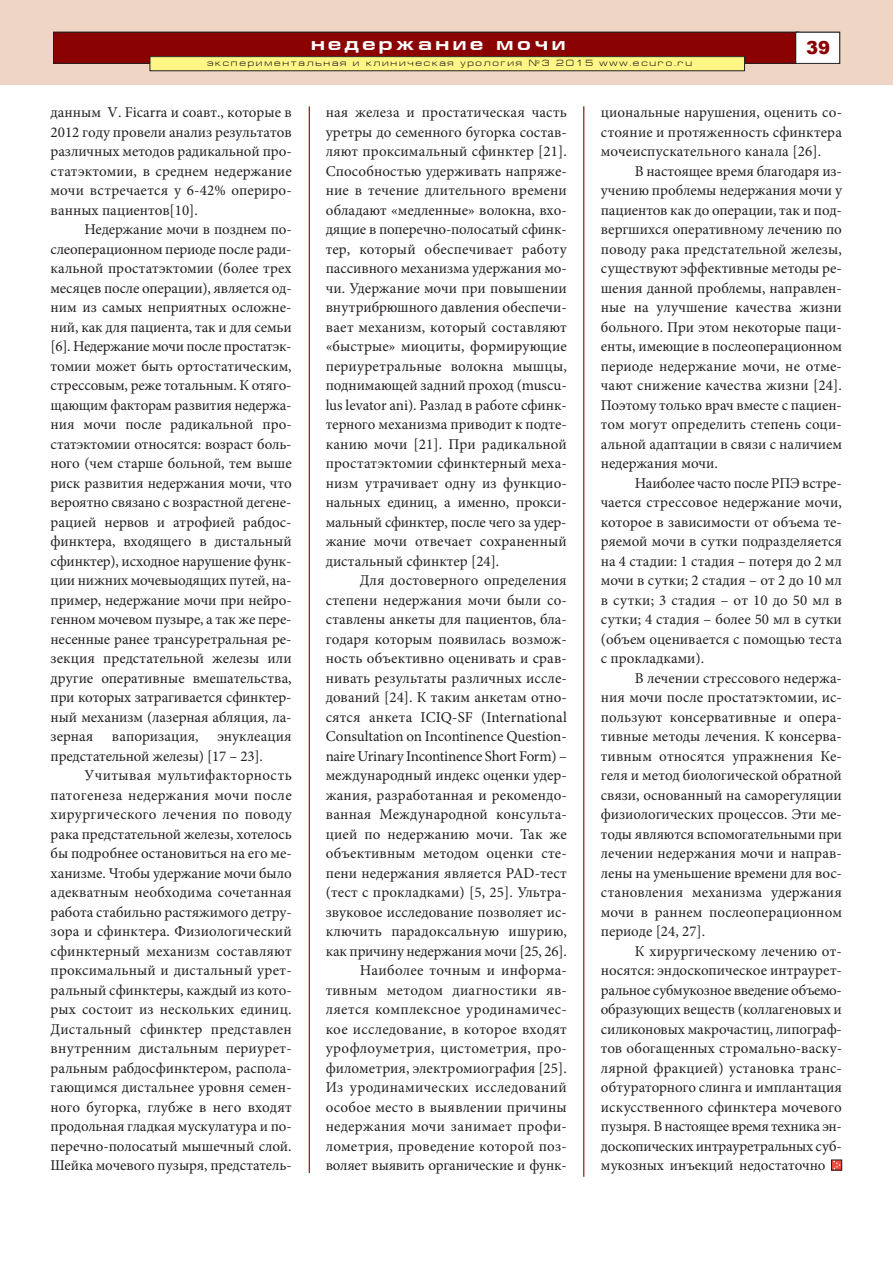
<style>
.page{position:relative;width:893px;height:1263px;background:#fff}
.page>*{position:absolute;margin:0;border:0;box-sizing:border-box;transform-origin:0 0}
.t1{font:700 18px "Europe Ext";letter-spacing:.2em;color:#fff}
.t2{font:900 18px "Arial";color:#8b0202}
.t3{font:15px/19.5px "Minion Pro";letter-spacing:.005em;color:#231f20;text-align:justify}
.t4{font:9px "Europe Ext";letter-spacing:.2em;color:#231f20}
</style>
<div class="page">
<div style="left:0;top:0;width:893px;height:85px;background:#eed5c4"></div>
<hr style="left:309px;top:106px;width:1px;height:1067px;background:#8b0202">
<hr style="left:583px;top:106px;width:1px;height:1071px;background:#8b0202">
<div style="left:831px;top:1160px;width:11px;height:10px;border:1px solid #231f20"></div>
<svg style="left:832px;top:1159px;width:9px;height:11px"></svg>
<div style="left:54px;top:32px;width:745px;height:31px;background:#8b0202"></div>
<div style="left:53px;top:32px;width:746px;height:32px;border:1px solid #231f20"></div>
<div style="left:796px;top:32px;width:44px;height:31px;background:#fff"></div>
<div style="left:795px;top:32px;width:45px;height:32px;border:1px solid #231f20"></div>
<div style="left:150px;top:57px;width:594px;height:14px;background:#fff685"></div>
<div style="left:150px;top:56px;width:595px;height:15px;border:1px solid #231f20"></div>
<p class="t1" style="left:311px;top:37px;width:256px">недержание мочи</p>
<p class="t4" style="left:207px;top:60px;width:486px">экспериментальная и клиническая урология №3 2015 www.ecuro.ru</p>
<p class="t1" style="left:320px;top:37px;width:256px">недержание мочи</p>
<p class="t4" style="left:542px;top:60px;width:9px">1</p>
<p class="t2" style="left:806px;top:34px;width:26px">39</p>
<p class="t2" style="left:812px;top:34px;width:14px">9</p>
<p class="t3" style="left:51px;top:104px;width:243px">данным V. Ficarra и соавт., которые в 2012 году провели анализ результатов различных методов радикальной про&shy;статэктомии, в среднем недержание мочи встречается у 6-42% опериро&shy;ванных пациентов[10].</p>
<p class="t3" style="left:51px;top:221px;width:243px;text-indent:34px">Недержание мочи в позднем по&shy;слеоперационном периоде после ради&shy;кальной простатэктомии (более трех месяцев после операции), является од&shy;ним из самых неприятных осложне&shy;ний, как для пациента, так и для семьи [6]. Недержание мочи после простатэк&shy;томии может быть ортостатическим, стрессовым, реже тотальным. К отяго&shy;щающим факторам развития недержа&shy;ния мочи после радикальной про&shy;статэктомии относятся: возраст боль&shy;ного (чем старше больной, тем выше риск развития недержания мочи, что вероятно связано с возрастной дегене&shy;рацией нервов и атрофией рабдос&shy;финктера, входящего в дистальный сфинктер), исходное нарушение функ&shy;ции нижних мочевыодящих путей, на&shy;пример, недержание мочи при нейро&shy;генном мочевом пузыре, а так же пере&shy;несенные ранее трансуретральная ре&shy;зекция предстательной железы или другие оперативные вмешательства, при которых затрагивается сфинктер&shy;ный механизм (лазерная абляция, ла&shy;зерная вапоризация, энуклеация предстательной железы) [17 – 23].</p>
<p class="t3" style="left:51px;top:767px;width:243px;text-indent:34px">Учитывая мультифакторность патогенеза недержания мочи после хирургического лечения по поводу рака предстательной железы, хотелось бы подробнее остановиться на его ме&shy;ханизме. Чтобы удержание мочи было адекватным необходима сочетанная работа стабильно растяжимого детру&shy;зора и сфинктера. Физиологический сфинктерный механизм составляют проксимальный и дистальный урет&shy;ральный сфинктеры, каждый из кото&shy;рых состоит из нескольких единиц.<br>Дистальный сфинктер представлен внутренним дистальным периурет&shy;ральным рабдосфинктером, распола&shy;гающимся дистальнее уровня семен&shy;ного бугорка, глубже в него входят продольная гладкая мускулатура и по&shy;перечно-полосатый мышечный слой.<br>Шейка мочевого пузыря, предстатель-</p>
<p class="t3" style="left:326px;top:104px;width:243px">ная железа и простатическая часть уретры до семенного бугорка состав&shy;ляют проксимальный сфинктер [21].<br>Способностью удерживать напряже&shy;ние в течение длительного времени обладают «медленные» волокна, вхо&shy;дящие в поперечно-полосатый сфинк&shy;тер, который обеспечивает работу пассивного механизма удержания мо&shy;чи. Удержание мочи при повышении внутрибрюшного давления обеспечи&shy;вает механизм, который составляют «быстрые» миоциты, формирующие периуретральные волокна мышцы, поднимающей задний проход (muscu&shy;lus levator ani). Разлад в работе сфинк&shy;терного механизма приводит к подте&shy;канию мочи [21]. При радикальной простатэктомии сфинктерный меха&shy;низм утрачивает одну из функцио&shy;нальных единиц, а именно, прокси&shy;мальный сфинктер, после чего за удер&shy;жание мочи отвечает сохраненный дистальный сфинктер [24].</p>
<p class="t3" style="left:326px;top:572px;width:243px;text-align:right">Для достоверного определения степени недержания мочи были со&shy;ставлены анкеты для пациентов, бла&shy;годаря которым появилась возмож&shy;ность объективно оценивать и срав&shy;нивать результаты различных иссле&shy;дований [24]. К таким анкетам отно&shy;сятся анкета ICIQ-SF (International Consultation on Incontinence Question&shy;naire Urinary Incontinence Short Form) – международный индекс оценки удер&shy;жания, разработанная и рекомендо&shy;ванная Международной консульта&shy;цией по недержанию мочи. Так же объективным методом оценки сте&shy;пени недержания является PAD-тест (тест с прокладками) [5, 25]. Ультра&shy;звуковое исследование позволяет ис&shy;ключить парадоксальную ишурию, как причину недержания мочи [25, 26].<br>Наиболее точным и информа&shy;тивным методом диагностики яв&shy;ляется комплексное уродинамичес&shy;кое исследование, в которое входят урофлоуметрия, цистометрия, про&shy;филометрия, электромиография [25].<br>Из уродинамических исследований особое место в выявлении причины недержания мочи занимает профи&shy;лометрия, проведение которой поз&shy;воляет выявить органические и функ-</p>
<p class="t3" style="left:601px;top:104px;width:243px">циональные нарушения, оценить со&shy;стояние и протяженность сфинктера мочеиспускательного канала [26].</p>
<p class="t3" style="left:601px;top:162px;width:243px;text-indent:34px">В настоящее время благодаря из&shy;учению проблемы недержания мочи у пациентов как до операции, так и под&shy;вергшихся оперативному лечению по поводу рака предстательной железы, существуют эффективные методы ре&shy;шения данной проблемы, направлен&shy;ные на улучшение качества жизни больного. При этом некоторые паци&shy;енты, имеющие в послеоперационном периоде недержание мочи, не отме&shy;чают снижение качества жизни [24].<br>Поэтому только врач вместе с пациен&shy;том могут определить степень соци&shy;альной адаптации в связи с наличием недержания мочи.</p>
<p class="t3" style="left:601px;top:474px;width:243px;text-indent:34px">Наиболее часто после РПЭ встре&shy;чается стрессовое недержание мочи, которое в зависимости от объема те&shy;ряемой мочи в сутки подразделяется на 4 стадии: 1 стадия – потеря до 2 мл мочи в сутки; 2 стадия – от 2 до 10 мл в сутки; 3 стадия – от 10 до 50 мл в сутки; 4 стадия – более 50 мл в сутки (объем оценивается с помощью теста с прокладками).</p>
<p class="t3" style="left:601px;top:669px;width:243px;text-indent:34px">В лечении стрессового недержа&shy;ния мочи после простатэктомии, ис&shy;пользуют консервативные и опера&shy;тивные методы лечения. К консерва&shy;тивным относятся упражнения Ке&shy;геля и метод биологической обратной связи, основанный на саморегуляции физиологических процессов. Эти ме&shy;тоды являются вспомогательными при лечении недержания мочи и направ&shy;лены на уменьшение времени для вос&shy;становления механизма удержания мочи в раннем послеоперационном периоде [24, 27].</p>
<p class="t3" style="left:601px;top:942px;width:243px;text-indent:34px">К хирургическому лечению от&shy;носятся: эндоскопическое интраурет&shy;ральное субмукозное введение объемо&shy;образующих веществ (коллагеновых и силиконовых макрочастиц, липограф&shy;тов обогащенных стромально-васку&shy;лярной фракцией) установка транс&shy;обтураторного слинга и имплантация искусственного сфинктера мочевого пузыря. В настоящее время техника эн&shy;доскопических интрауретральных суб&shy;мукозных инъекций недостаточно</p>
</div>
